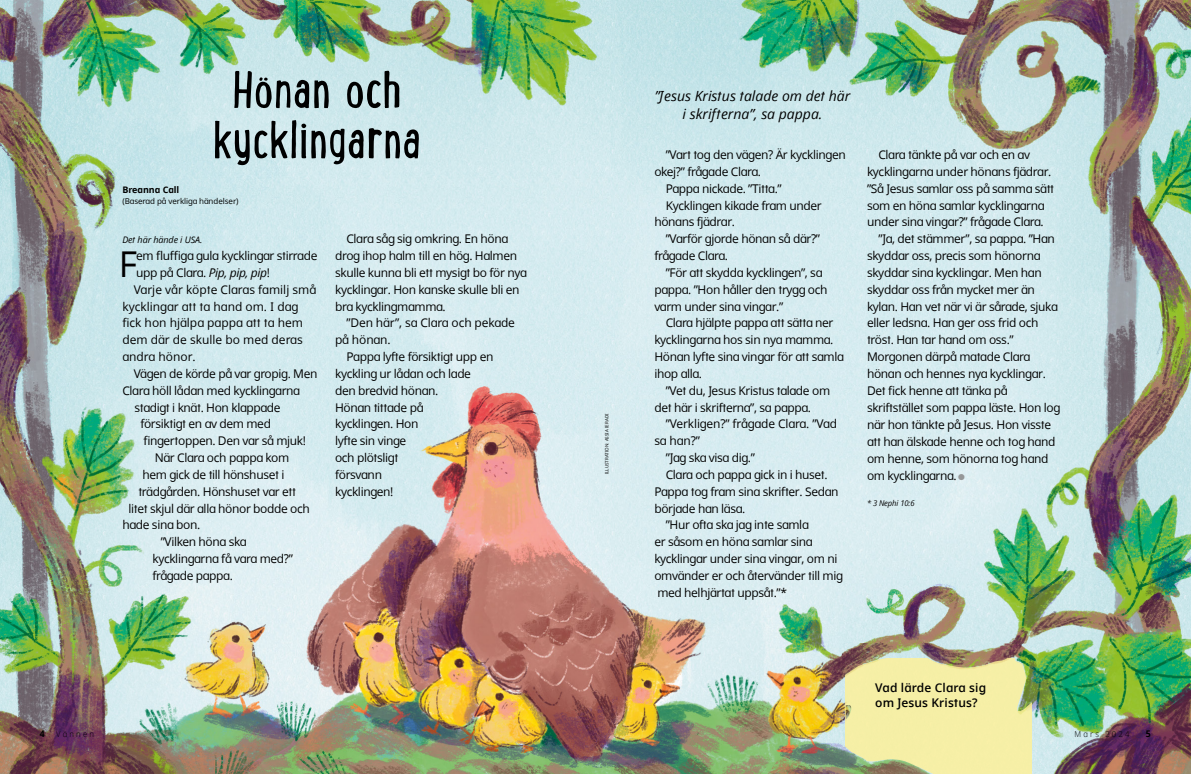
<style>
.page{position:relative;width:1191px;height:774px;background:#fff}
.page>*{position:absolute;margin:0;border:0;box-sizing:border-box;transform-origin:0 0}
.h1_LUNCHBOX_title{font:57.8px/50.3px "Lunch Box";letter-spacing:-.01em;color:#000;text-align:center}
.p1_first{font:35.6px "Dots Solidlds Lat";color:#000}
.t1{font:italic 14px/18px "Dots Solidlds Lat";color:#000;text-align:center}
.p1{font:12px/16.8px "Dots Solidlds Lat";letter-spacing:-.03em;color:#000}
.p1_author-name{font:12px/17px "Dots Solidlds Lat";letter-spacing:-.03em;color:#000}
.p1-2{font:12px/16.8px "Dots Solidlds Lat";color:#000}
.p1-3{font:12px/16.8px "Dots Solidlds Lat";letter-spacing:-.01em;color:#000}
.p1_first-2{font:12px/16.8px "Dots Solidlds Lat";letter-spacing:-.03em;color:#000}
.p1_aside_info_first__Literacy_prompt{font:600 12px/15px "Dots Solidlds Lat";letter-spacing:.01em;color:#000}
.t2{font:700 9.2px "Dots Solidlds Lat";color:#000;scale:.95 1}
.p1_bio{font:italic 9px "Dots Solidlds Lat";letter-spacing:-.01em;color:#000}
.p1_author-name-2{font:700 9px "Dots Solidlds Lat";letter-spacing:-.005em;color:#000}
.t3{font:300 8.2px "Dots Solidlds Lat";letter-spacing:.28em;color:#000;scale:.95 1}
.p1_author-role{font:8px "Dots Solidlds Lat";letter-spacing:-.005em;color:#000}
.p1_note_symbol-1_only{font:italic 8px "Dots Solidlds Lat";letter-spacing:-.01em;color:#000;scale:.95 1}
.t4{font:4.5px "Dots Solidlds Lat";color:#000}
.s1{font-style:italic}
.s2{font-family:"Ding P Ilds Dpi";font-size:8.5px;color:#969798}
</style>
<div class="page">
<img style="left:0;top:0;width:1191px;height:774px">
<div style="left:845px;top:658px;width:187px;height:116px;background:#f6efa6"></div>
<img style="left:841px;top:643px;width:196px;height:68px">
<img style="left:845px;top:705px;width:6px;height:15px">
<img style="left:829px;top:743px;width:104px;height:31px">
<p class="h1_LUNCHBOX_title" style="left:212px;top:62px;width:210px">Hönan och kycklingarna</p>
<p class="p1_author-name-2" style="left:122px;top:183px;width:58px">Breanna Call</p>
<p class="p1_author-role" style="left:122px;top:196px;width:118px">(Baserad på verkliga händelser)</p>
<p class="p1_bio" style="left:122px;top:233px;width:81px">Det här hände i USA.</p>
<p class="p1_first" style="left:119px;top:238px;width:20px">F</p>
<p class="p1_first-2" style="left:136px;top:247px;width:183px">em fluffiga gula kycklingar stirrade upp på Clara. <span class="s1">Pip, pip, pip</span>!</p>
<p class="p1-2" style="left:122px;top:281px;width:195px;text-indent:11px">Varje vår köpte Claras familj små kycklingar att ta hand om. I dag fick hon hjälpa pappa att ta hem dem där de skulle bo med deras andra hönor.</p>
<p class="p1" style="left:134px;top:365px;width:185px">Vägen de körde på var gropig. Men</p>
<p class="p1" style="left:122px;top:382px;width:179px">Clara höll lådan med kycklingarna</p>
<p class="p1" style="left:134px;top:399px;width:148px">stadigt i knät. Hon klappade</p>
<p class="p1" style="left:140px;top:416px;width:132px">försiktigt en av dem med</p>
<p class="p1" style="left:143px;top:432px;width:164px">fingertoppen. Den var så mjuk!</p>
<p class="p1" style="left:155px;top:449px;width:136px">När Clara och pappa kom</p>
<p class="p1" style="left:142px;top:466px;width:144px">hem gick de till hönshuset i</p>
<p class="p1" style="left:138px;top:483px;width:159px">trädgården. Hönshuset var ett</p>
<p class="p1" style="left:128px;top:500px;width:183px">litet skjul där alla hönor bodde och</p>
<p class="p1" style="left:122px;top:517px;width:79px">hade sina bon.</p>
<p class="p1" style="left:152px;top:533px;width:142px;text-indent:8px">”Vilken höna ska kycklingarna få vara med?” frågade pappa.</p>
<p class="p1" style="left:335px;top:230px;width:193px;text-indent:11px">Clara såg sig omkring. En höna drog ihop halm till en hög. Halmen skulle kunna bli ett mysigt bo för nya kycklingar. Hon kanske skulle bli en bra kycklingmamma.</p>
<p class="p1-3" style="left:335px;top:315px;width:181px;text-indent:11px">”Den här”, sa Clara och pekade på hönan.</p>
<p class="p1" style="left:335px;top:348px;width:160px;text-indent:11px">Pappa lyfte försiktigt upp en kyckling ur lådan och lade den bredvid hönan.<br>Hönan tittade på<br>kycklingen. Hon<br>lyfte sin vinge<br>och plötsligt<br>försvann<br>kycklingen!</p>
<p class="t4" style="left:603px;top:474px;width:62px;rotate:-90deg">ILLUSTRATION: ASSIA IERADI</p>
<p class="t1" style="left:654px;top:87px;width:197px">”Jesus Kristus talade om det här i skrifterna”, sa pappa.</p>
<p class="p1" style="left:654px;top:146px;width:193px;text-indent:11px">”Vart tog den vägen? Är kycklingen okej?” frågade Clara.</p>
<p class="p1" style="left:665px;top:180px;width:118px">Pappa nickade. ”Titta.”</p>
<p class="p1" style="left:654px;top:197px;width:169px;text-indent:11px">Kycklingen kikade fram under hönans fjädrar.</p>
<p class="p1" style="left:654px;top:230px;width:167px;text-indent:11px">”Varför gjorde hönan så där?” frågade Clara.</p>
<p class="p1" style="left:654px;top:264px;width:175px;text-indent:11px">”För att skydda kycklingen”, sa pappa. ”Hon håller den trygg och varm under sina vingar.”</p>
<p class="p1" style="left:654px;top:315px;width:191px;text-indent:11px">Clara hjälpte pappa att sätta ner kycklingarna hos sin nya mamma.<br>Hönan lyfte sina vingar för att samla ihop alla.</p>
<p class="p1" style="left:654px;top:382px;width:177px;text-indent:11px">”Vet du, Jesus Kristus talade om det här i skrifterna”, sa pappa.</p>
<p class="p1-3" style="left:654px;top:416px;width:184px;text-indent:11px">”Verkligen?” frågade Clara. ”Vad sa han?”</p>
<p class="p1" style="left:665px;top:449px;width:91px">”Jag ska visa dig.”</p>
<p class="p1" style="left:654px;top:466px;width:186px;text-indent:11px">Clara och pappa gick in i huset.<br>Pappa tog fram sina skrifter. Sedan började han läsa.</p>
<p class="p1" style="left:654px;top:517px;width:190px;text-indent:11px">”Hur ofta ska jag inte samla<br>er såsom en höna samlar sina kycklingar under sina vingar, om ni omvänder er och återvänder till mig med helhjärtat uppsåt.”*</p>
<p class="p1" style="left:867px;top:146px;width:189px;text-indent:11px">Clara tänkte på var och en av kycklingarna under hönans fjädrar. ”Så Jesus samlar oss på samma sätt som en höna samlar kycklingarna under sina vingar?” frågade Clara.</p>
<p class="p1" style="left:867px;top:230px;width:192px;text-indent:11px">”Ja, det stämmer”, sa pappa. ”Han skyddar oss, precis som hönorna skyddar sina kycklingar. Men han skyddar oss från mycket mer än kylan. Han vet när vi är sårade, sjuka eller ledsna. Han ger oss frid och tröst. Han tar hand om oss.”</p>
<p class="p1_author-name" style="left:867px;top:348px;width:195px">Morgonen därpå matade Clara hönan och hennes nya kycklingar.<br>Det fick henne att tänka på skriftstället som pappa läste. Hon log när hon tänkte på Jesus. Hon visste att han älskade henne och tog hand om henne, som hönorna tog hand om kycklingarna. <span class="s2">●</span></p>
<p class="p1_note_symbol-1_only" style="left:867px;top:497px;width:52px">* 3 Nephi 10:6</p>
<p class="p1_aside_info_first__Literacy_prompt" style="left:875px;top:680px;width:112px">Vad lärde Clara sig om Jesus Kristus?</p>
<p class="t2" style="left:40px;top:727px;width:7px">4</p>
<p class="t3" style="left:56px;top:728px;width:41px">Vännen</p>
<p class="t3" style="left:1074px;top:728px;width:59px">Mars 2024</p>
<p class="t2" style="left:1146px;top:727px;width:7px">5</p>
</div>
